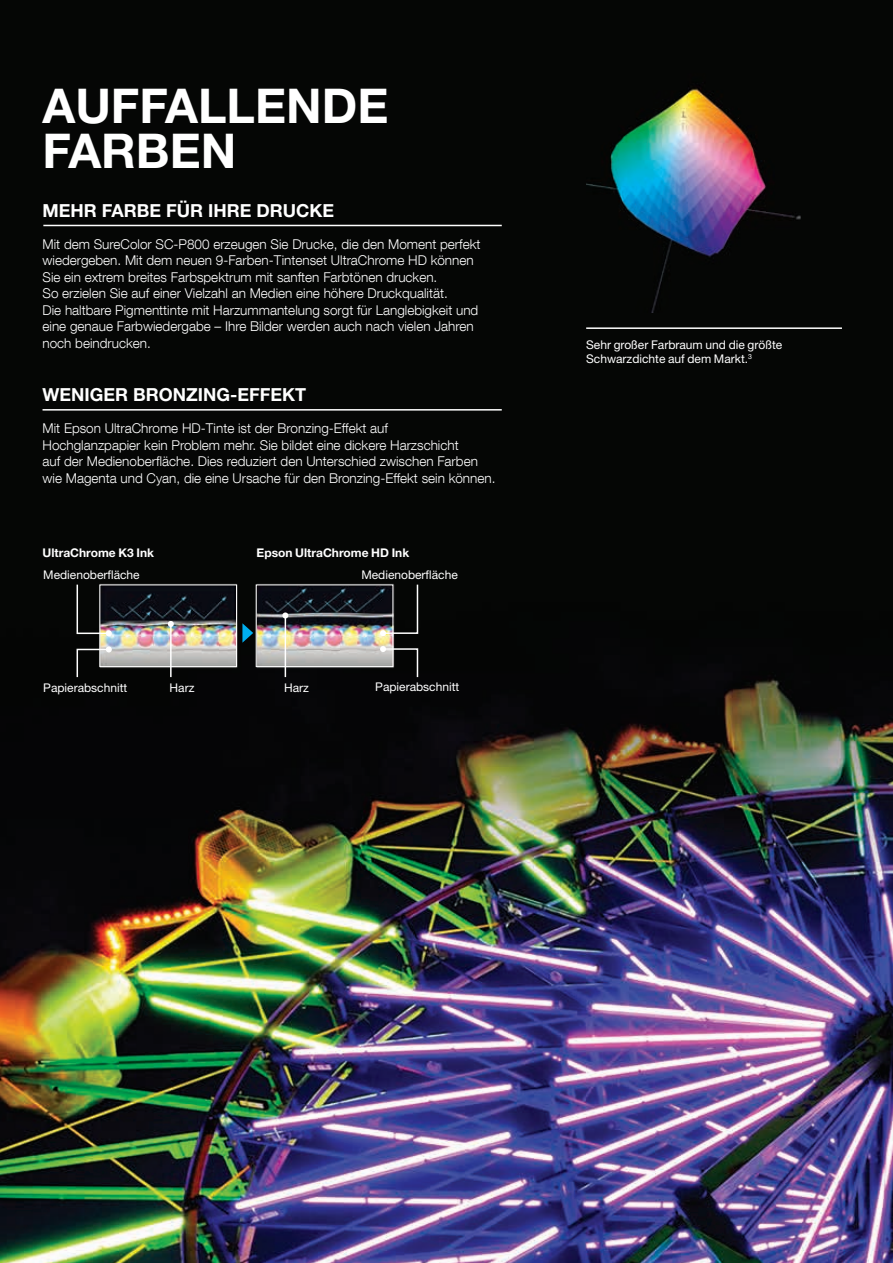
<style>
.page{position:relative;width:893px;height:1263px;background:#fff}
.page>*{position:absolute;margin:0;border:0;box-sizing:border-box;transform-origin:0 0}
.t1{font:700 48px/45px "Helvetica Neue LT";color:#fff}
.t2{font:700 18px "Helvetica Neue LT";color:#fff}
.t3{font:300 13.5px/16.5px "Helvetica Neue LT Com";color:#fff}
.t4{font:12px/13.5px "Helvetica Neue LT";color:#fff}
.t5{font:700 12px "Helvetica Neue LT";color:#fff}
</style>
<div class="page">
<img style="left:0;top:0;width:893px;height:1263px">
<hr style="left:43px;top:225px;width:459px;height:1px;background:#fff">
<hr style="left:43px;top:409px;width:459px;height:2px;background:#fff">
<hr style="left:586px;top:327px;width:256px;height:2px;background:#fff">
<img style="left:586px;top:57px;width:256px;height:255px">
<img style="left:48px;top:578px;width:410px;height:95px">
<svg style="left:242px;top:623px;width:11px;height:20px"></svg>
<svg style="left:76px;top:583px;width:36px;height:53px;background:#292829"></svg>
<svg style="left:380px;top:583px;width:39px;height:53px;background:#272829"></svg>
<svg style="left:76px;top:646px;width:36px;height:33px"></svg>
<svg style="left:380px;top:646px;width:39px;height:33px"></svg>
<hr style="left:170px;top:624px;width:2px;height:53px;background:#fff">
<svg style="left:168px;top:621px;width:6px;height:6px"></svg>
<hr style="left:285px;top:615px;width:1px;height:62px;background:#fff">
<svg style="left:282px;top:612px;width:6px;height:6px"></svg>
<div style="left:100px;top:585px;width:137px;height:82px;border:1px solid #fff"></div>
<div style="left:256px;top:585px;width:137px;height:82px;border:1px solid #fff"></div>
<h1 class="t1" style="left:43px;top:82px;width:347px">AUFFALLENDE<br>FARBEN</h1>
<h2 class="t2" style="left:43px;top:199px;width:293px">MEHR FARBE FÜR IHRE DRUCKE</h2>
<p class="t3" style="left:43px;top:235px;width:439px">Mit dem SureColor SC-P800 erzeugen Sie Drucke, die den Moment perfekt wiedergeben. Mit dem neuen 9-Farben-Tintenset UltraChrome HD können Sie ein extrem breites Farbspektrum mit sanften Farbtönen drucken.<br>So erzielen Sie auf einer Vielzahl an Medien eine höhere Druckqualität.<br>Die haltbare Pigmenttinte mit Harzummantelung sorgt für Langlebigkeit und eine genaue Farbwiedergabe – Ihre Bilder werden auch nach vielen Jahren noch beindrucken.</p>
<h2 class="t2" style="left:43px;top:384px;width:265px">WENIGER BRONZING-EFFEKT</h2>
<p class="t3" style="left:43px;top:420px;width:454px">Mit Epson UltraChrome HD-Tinte ist der Bronzing-Effekt auf<br>Hochglanzpapier kein Problem mehr. Sie bildet eine dickere Harzschicht<br>auf der Medienoberfläche. Dies reduziert den Unterschied zwischen Farben wie Magenta und Cyan, die eine Ursache für den Bronzing-Effekt sein können.</p>
<p class="t5" style="left:43px;top:545px;width:113px">UltraChrome K3 Ink</p>
<p class="t5" style="left:257px;top:545px;width:154px">Epson UltraChrome HD Ink</p>
<p class="t4" style="left:43px;top:568px;width:98px">Medienoberfläche</p>
<p class="t4" style="left:361px;top:568px;width:98px">Medienoberfläche</p>
<p class="t4" style="left:43px;top:680px;width:86px">Papierabschnitt</p>
<p class="t4" style="left:170px;top:680px;width:26px">Harz</p>
<p class="t4" style="left:284px;top:680px;width:26px">Harz</p>
<p class="t4" style="left:375px;top:680px;width:86px">Papierabschnitt</p>
<p class="t4" style="left:586px;top:338px;width:198px">Sehr großer Farbraum und die größte<br>Schwarzdichte auf dem Markt.<sup>3</sup></p>
</div>
